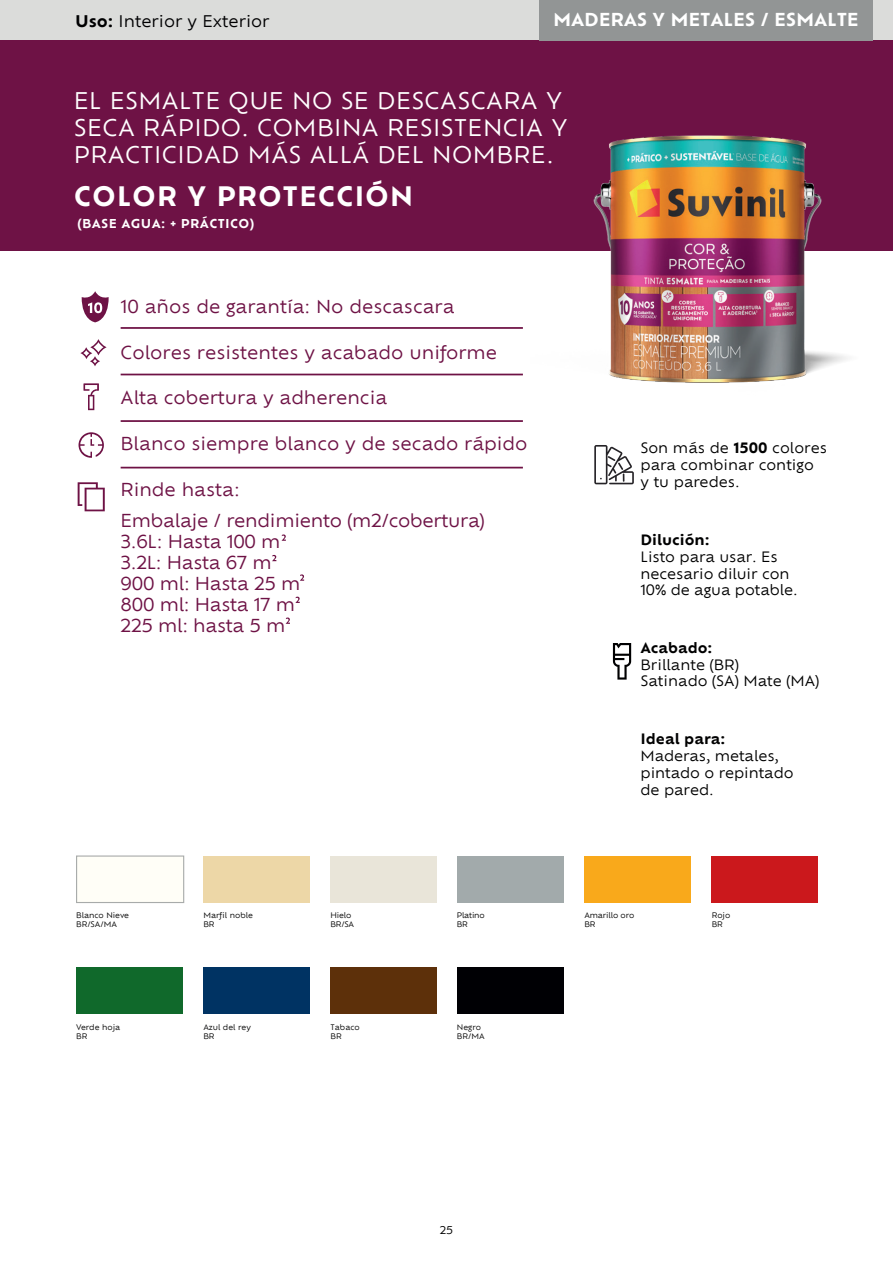
<style>
.page{position:relative;width:893px;height:1263px;background:#fff}
.page>*{position:absolute;margin:0;border:0;box-sizing:border-box;transform-origin:0 0}
.t1{font:700 26.25px "Suvinil Sans";letter-spacing:.03em;color:#fff}
.t2{font:22.5px/27px "Suvinil Sans";letter-spacing:.02em;color:#fff}
.t3{font:17.55px/21px "Suvinil Sans";color:#6e1245}
.t4{font:700 17.55px "Suvinil Sans";letter-spacing:-.015em;color:#fff}
.t5{font:15.75px "Suvinil Sans";color:#000001}
.t6{font:13.95px/16.8px "Suvinil Sans";letter-spacing:-.005em;color:#000001}
.t7{font:700 13.95px "Suvinil Sans";color:#000001}
.t8{font:700 12px "Suvinil Sans";letter-spacing:.03em;color:#fff}
.t9{font:10.5px "Suvinil Sans";color:#000001}
.t10{font:7.5px/9px "Suvinil Sans";color:#000001}
.t11{font:7.5px/9px "Suvinil Sans";letter-spacing:-.025em;color:#000001}
.s1{font-weight:700}
</style>
<div class="page">
<div style="left:0;top:40px;width:893px;height:211px;background:#6e1245"></div>
<hr style="left:121px;top:327px;width:402px;height:2px;background:#6e1245">
<hr style="left:121px;top:374px;width:402px;height:1px;background:#6e1245">
<hr style="left:121px;top:420px;width:402px;height:2px;background:#6e1245">
<hr style="left:121px;top:467px;width:402px;height:1px;background:#6e1245">
<div style="left:0;top:0;width:893px;height:40px;background:#dbdcda"></div>
<div style="left:539px;top:0;width:334px;height:40px;background:#929595"></div>
<svg style="left:79px;top:432px;width:25px;height:26px"></svg>
<svg style="left:78px;top:482px;width:27px;height:29px"></svg>
<div style="left:203px;top:856px;width:107px;height:46px;background:#edd7a7"></div>
<div style="left:76px;top:855px;width:108px;height:48px;background:#fffef7;border:1px solid #a8abaa"></div>
<div style="left:76px;top:967px;width:107px;height:46px;background:#10692b"></div>
<div style="left:203px;top:967px;width:107px;height:46px;background:#003363"></div>
<div style="left:331px;top:856px;width:106px;height:46px;background:#e9e5d9"></div>
<div style="left:330px;top:967px;width:107px;height:46px;background:#5d300a"></div>
<div style="left:457px;top:856px;width:107px;height:46px;background:#a2aaab"></div>
<div style="left:457px;top:967px;width:106px;height:46px;background:#000004"></div>
<div style="left:584px;top:856px;width:107px;height:46px;background:#f9a91b"></div>
<div style="left:711px;top:856px;width:107px;height:46px;background:#cb181c"></div>
<img style="left:593px;top:135px;width:255px;height:248px">
<svg style="left:613px;top:643px;width:18px;height:37px"></svg>
<svg style="left:594px;top:445px;width:40px;height:39px"></svg>
<svg style="left:84px;top:383px;width:15px;height:27px"></svg>
<svg style="left:80px;top:339px;width:27px;height:27px"></svg>
<svg style="left:82px;top:291px;width:27px;height:31px"></svg>
<svg style="left:282px;top:534px;width:4px;height:7px"></svg>
<svg style="left:272px;top:555px;width:4px;height:6px"></svg>
<svg style="left:300px;top:574px;width:4px;height:7px"></svg>
<svg style="left:295px;top:597px;width:5px;height:6px"></svg>
<svg style="left:286px;top:617px;width:4px;height:7px"></svg>
<p class="t5" style="left:75px;top:10px;width:196px"><span class="s1">Uso:</span> Interior y Exterior</p>
<p class="t4" style="left:553px;top:7px;width:307px">MADERAS Y METALES / ESMALTE</p>
<p class="t2" style="left:74px;top:86px;width:495px">EL ESMALTE QUE NO SE DESCASCARA Y<br>SECA RÁPIDO. COMBINA RESISTENCIA Y<br>PRACTICIDAD MÁS ALLÁ DEL NOMBRE.</p>
<h1 class="t1" style="left:74px;top:178px;width:341px">COLOR Y PROTECCIÓN</h1>
<p class="t8" style="left:77px;top:215px;width:178px">(BASE AGUA: + PRÁCTICO)</p>
<p class="t3" style="left:121px;top:295px;width:335px">10 años de garantía: No descascara</p>
<p class="t3" style="left:121px;top:341px;width:378px">Colores resistentes y acabado uniforme</p>
<p class="t3" style="left:121px;top:387px;width:268px">Alta cobertura y adherencia</p>
<p class="t3" style="left:121px;top:432px;width:408px">Blanco siempre blanco y de secado rápido</p>
<p class="t3" style="left:121px;top:478px;width:121px">Rinde hasta:</p>
<p class="t3" style="left:121px;top:509px;width:365px">Embalaje / rendimiento (m2/cobertura)<br>3.6L: Hasta 100 m<br>3.2L: Hasta 67 m<br>900 ml: Hasta 25 m<br>800 ml: Hasta 17 m<br>225 ml: hasta 5 m</p>
<p class="t10" style="left:76px;top:910px;width:54px">Blanco Nieve<br>BR/SA/MA</p>
<p class="t10" style="left:76px;top:1022px;width:46px">Verde hoja<br>BR</p>
<p class="t10" style="left:203px;top:910px;width:51px">Marfil noble<br>BR</p>
<p class="t10" style="left:203px;top:1022px;width:49px">Azul del rey<br>BR</p>
<p class="t11" style="left:331px;top:910px;width:25px">Hielo<br>BR/SA</p>
<p class="t10" style="left:331px;top:1022px;width:31px">Tabaco<br>BR</p>
<p class="t11" style="left:457px;top:910px;width:29px">Platino<br>BR</p>
<p class="t10" style="left:457px;top:1022px;width:29px">Negro<br>BR/MA</p>
<p class="t6" style="left:640px;top:439px;width:188px">Son más de <span class="s1">1500</span> colores para combinar contigo<br>y tu paredes.</p>
<p class="t7" style="left:640px;top:530px;width:71px">Dilución:</p>
<p class="t6" style="left:640px;top:548px;width:159px">Listo para usar. Es necesario diluir con<br>10% de agua potable.</p>
<p class="t7" style="left:640px;top:638px;width:73px">Acabado:</p>
<p class="t6" style="left:640px;top:655px;width:180px">Brillante (BR)<br>Satinado (SA) Mate (MA)</p>
<p class="t7" style="left:640px;top:729px;width:86px">Ideal para:</p>
<p class="t6" style="left:640px;top:747px;width:155px">Maderas, metales, pintado o repintado de pared.</p>
<p class="t10" style="left:584px;top:910px;width:52px">Amarillo oro<br>BR</p>
<p class="t10" style="left:712px;top:910px;width:20px">Rojo<br>BR</p>
<p class="t9" style="left:440px;top:1222px;width:15px">25</p>
</div>
